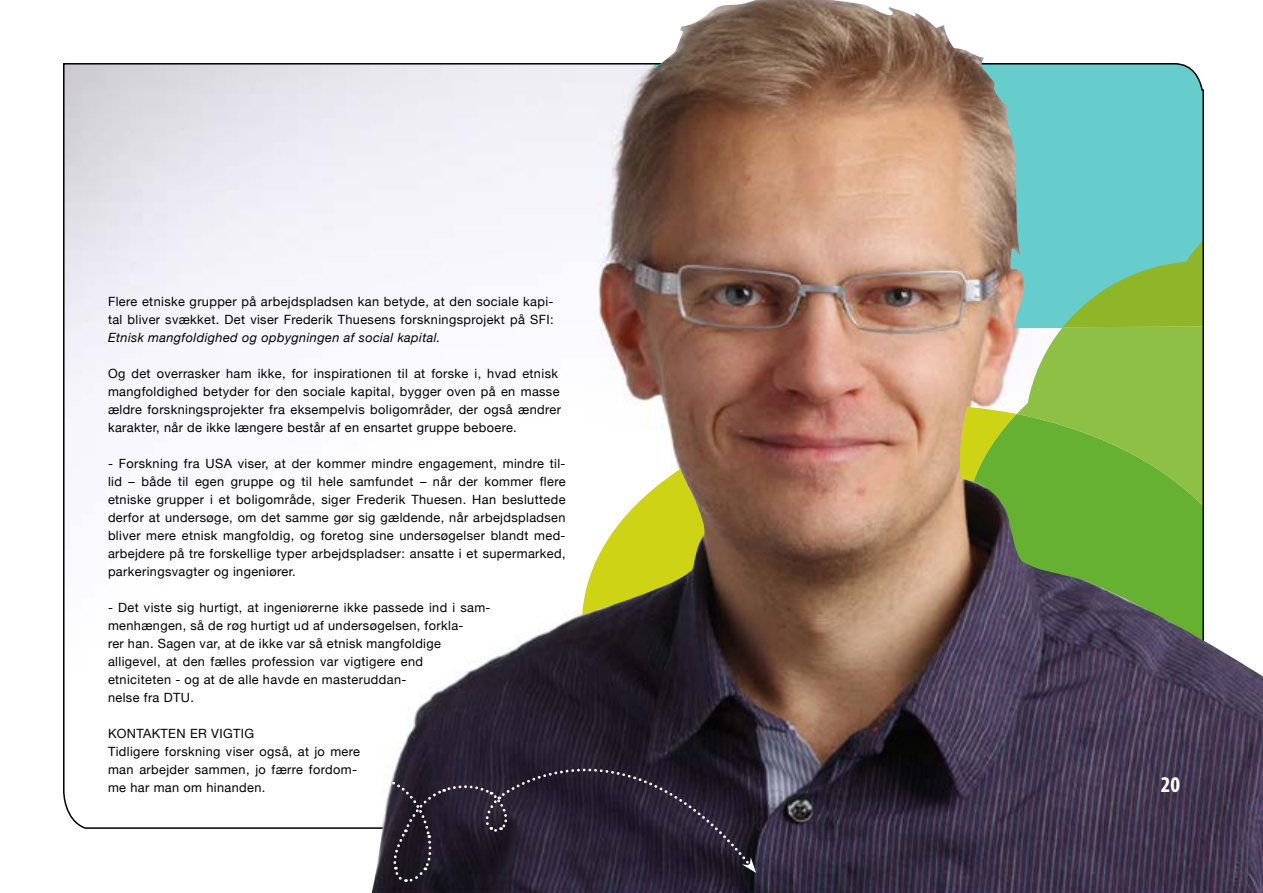
<style>
.page{position:relative;width:1263px;height:893px;background:#fff}
.page>*{position:absolute;margin:0;border:0;box-sizing:border-box;transform-origin:0 0}
.t1{font:700 condensed 22.5px "Myriad Pro";color:#fff}
.t2{font:12.75px/18px "Helvetica Neue";letter-spacing:.03em;color:#000}
.t3{font:italic 12.75px "Helvetica Neue";letter-spacing:.03em;color:#000}
</style>
<div class="page">
<svg style="left:63px;top:63px;width:309px;height:766px"></svg>
<img style="left:372px;top:0;width:891px;height:893px">
<svg style="left:388px;top:724px;width:368px;height:160px;background:#2a2433"></svg>
<p class="t2" style="left:108px;top:293px;width:447px">Flere etniske grupper på arbejdspladsen kan betyde, at den sociale kapi&shy;tal bliver svækket. Det viser Frederik Thuesens forskningsprojekt på SFI:</p>
<p class="t3" style="left:108px;top:328px;width:334px">Etnisk mangfoldighed og opbygningen af social kapital.</p>
<p class="t2" style="left:108px;top:365px;width:454px">Og det overrasker ham ikke, for inspirationen til at forske i, hvad etnisk mangfoldighed betyder for den sociale kapital, bygger oven på en masse ældre forskningsprojekter fra eksempelvis boligområder, der også ændrer karakter, når de ikke længere består af en ensartet gruppe beboere.</p>
<p class="t2" style="left:108px;top:455px;width:459px;text-align:justify">- Forskning fra USA viser, at der kommer mindre engagement, mindre til&shy;lid – både til egen gruppe og til hele samfundet – når der kommer flere etniske grupper i et boligområde, siger Frederik Thuesen. Han besluttede derfor at undersøge, om det samme gør sig gældende, når arbejdspladsen bliver mere etnisk mangfoldig, og foretog sine undersøgelser blandt med&shy;arbejdere på tre forskellige typer arbejdspladser: ansatte i et supermarked, parkeringsvagter og ingeniører.</p>
<p class="t2" style="left:108px;top:599px;width:384px">- Det viste sig hurtigt, at ingeniørerne ikke passede ind i sam&shy;menhængen, så de røg hurtigt ud af undersøgelsen, forkla-<br>rer han. Sagen var, at de ikke var så etnisk mangfoldige alligevel, at den fælles profession var vigtigere end<br>etniciteten - og at de alle havde en masteruddan-<br>nelse fra DTU.</p>
<p class="t2" style="left:108px;top:725px;width:254px">KONTAKTEN ER VIGTIG<br>Tidligere forskning viser også, at jo mere man arbejder sammen, jo færre fordom&shy;me har man om hinanden.</p>
<h1 class="t1" style="left:1161px;top:770px;width:21px">20</h1>
<h1 class="t1" style="left:1171px;top:770px;width:21px">20</h1>
</div>
